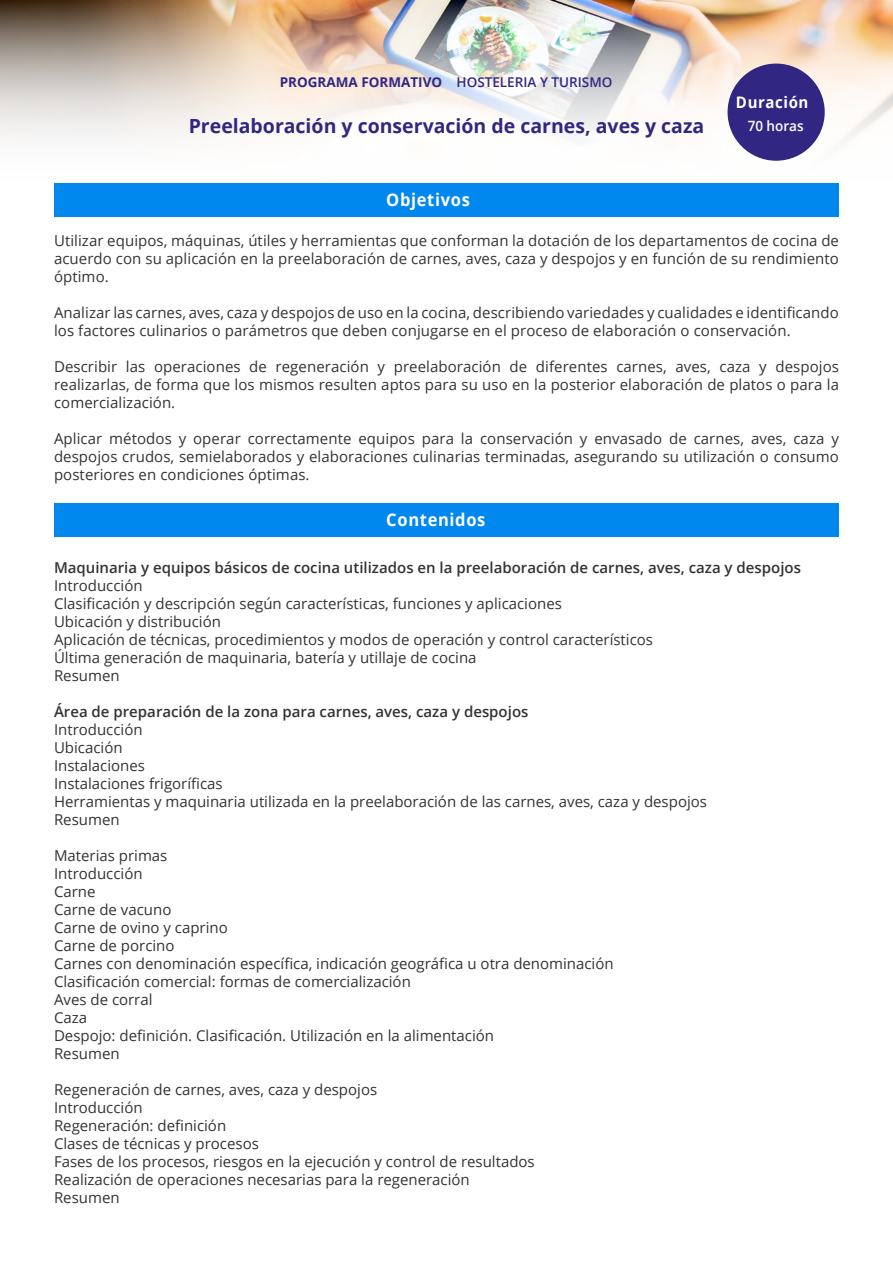
<style>
.page{position:relative;width:893px;height:1263px;background:#fff}
.page>*{position:absolute;margin:0;border:0;box-sizing:border-box;transform-origin:0 0}
.t1{font:700 19.5px "Open Sans";color:#312783}
.t2{font:700 17.55px "Open Sans";letter-spacing:.04em;color:#fff;scale:.94 1}
.t3{font:700 15.9px "Open Sans";letter-spacing:.04em;color:#fff;scale:.94 1}
.t4{font:15px/18px "Open Sans";color:#333;text-align:justify}
.t5{font:600 15px "Open Sans";color:#333}
.t6{font:600 14.1px "Open Sans";color:#fff;scale:.95 1}
.t7{font:600 13.5px "Open Sans";color:#312783}
.t8{font:700 13.5px "Open Sans";color:#312783}
</style>
<div class="page">
<div style="left:54px;top:183px;width:785px;height:33px;background:#08e"></div>
<div style="left:54px;top:503px;width:785px;height:34px;background:#08e"></div>
<img style="left:0;top:0;width:893px;height:161px">
<div style="left:727px;top:64px;width:98px;height:97px;background:#312783;border-radius:50%"></div>
<p class="t8" style="left:280px;top:73px;width:164px">PROGRAMA FORMATIVO</p>
<p class="t7" style="left:457px;top:73px;width:157px">HOSTELERIA Y TURISMO</p>
<p class="t1" style="left:189px;top:112px;width:517px">Preelaboración y conservación de carnes, aves y caza</p>
<p class="t2" style="left:386px;top:187px;width:90px">Objetivos</p>
<p class="t3" style="left:736px;top:91px;width:79px">Duración</p>
<p class="t6" style="left:748px;top:116px;width:60px">70 horas</p>
<p class="t4" style="left:54px;top:231px;width:786px">Utilizar equipos, máquinas, útiles y herramientas que conforman la dotación de los departamentos de cocina de acuerdo con su aplicación en la preelaboración de carnes, aves, caza y despojos y en función de su rendimiento óptimo.</p>
<p class="t4" style="left:54px;top:303px;width:786px">Analizar las carnes, aves, caza y despojos de uso en la cocina, describiendo variedades y cualidades e identificando los factores culinarios o parámetros que deben conjugarse en el proceso de elaboración o conservación.</p>
<p class="t4" style="left:54px;top:357px;width:786px">Describir las operaciones de regeneración y preelaboración de diferentes carnes, aves, caza y despojos realizarlas, de forma que los mismos resulten aptos para su uso en la posterior elaboración de platos o para la comercialización.</p>
<p class="t4" style="left:54px;top:429px;width:786px">Aplicar métodos y operar correctamente equipos para la conservación y envasado de carnes, aves, caza y despojos crudos, semielaborados y elaboraciones culinarias terminadas, asegurando su utilización o consumo posteriores en condiciones óptimas.</p>
<p class="t2" style="left:386px;top:507px;width:107px">Contenidos</p>
<p class="t5" style="left:54px;top:557px;width:748px">Maquinaria y equipos básicos de cocina utilizados en la preelaboración de carnes, aves, caza y despojos</p>
<p class="t4" style="left:54px;top:576px;width:90px">Introducción</p>
<p class="t4" style="left:54px;top:594px;width:509px">Clasificación y descripción según características, funciones y aplicaciones</p>
<p class="t4" style="left:54px;top:612px;width:168px">Ubicación y distribución</p>
<p class="t4" style="left:54px;top:630px;width:601px">Aplicación de técnicas, procedimientos y modos de operación y control característicos</p>
<p class="t4" style="left:54px;top:648px;width:424px">Última generación de maquinaria, batería y utillaje de cocina</p>
<p class="t4" style="left:54px;top:666px;width:67px">Resumen</p>
<p class="t5" style="left:54px;top:701px;width:476px">Área de preparación de la zona para carnes, aves, caza y despojos</p>
<p class="t4" style="left:54px;top:720px;width:90px">Introducción</p>
<p class="t4" style="left:54px;top:738px;width:70px">Ubicación</p>
<p class="t4" style="left:54px;top:756px;width:93px">Instalaciones</p>
<p class="t4" style="left:54px;top:774px;width:170px">Instalaciones frigoríficas</p>
<p class="t4" style="left:54px;top:792px;width:655px">Herramientas y maquinaria utilizada en la preelaboración de las carnes, aves, caza y despojos</p>
<p class="t4" style="left:54px;top:810px;width:67px">Resumen</p>
<p class="t4" style="left:54px;top:846px;width:115px">Materias primas</p>
<p class="t4" style="left:54px;top:864px;width:90px">Introducción</p>
<p class="t4" style="left:54px;top:882px;width:43px">Carne</p>
<p class="t4" style="left:54px;top:900px;width:119px">Carne de vacuno</p>
<p class="t4" style="left:54px;top:918px;width:175px">Carne de ovino y caprino</p>
<p class="t4" style="left:54px;top:936px;width:122px">Carne de porcino</p>
<p class="t4" style="left:54px;top:954px;width:561px">Carnes con denominación específica, indicación geográfica u otra denominación</p>
<p class="t4" style="left:54px;top:972px;width:358px">Clasificación comercial: formas de comercialización</p>
<p class="t4" style="left:54px;top:990px;width:100px">Aves de corral</p>
<p class="t4" style="left:54px;top:1008px;width:35px">Caza</p>
<p class="t4" style="left:54px;top:1026px;width:442px">Despojo: definición. Clasificación. Utilización en la alimentación</p>
<p class="t4" style="left:54px;top:1044px;width:67px">Resumen</p>
<p class="t4" style="left:54px;top:1080px;width:325px">Regeneración de carnes, aves, caza y despojos</p>
<p class="t4" style="left:54px;top:1098px;width:90px">Introducción</p>
<p class="t4" style="left:54px;top:1116px;width:174px">Regeneración: definición</p>
<p class="t4" style="left:54px;top:1134px;width:206px">Clases de técnicas y procesos</p>
<p class="t4" style="left:54px;top:1152px;width:482px">Fases de los procesos, riesgos en la ejecución y control de resultados</p>
<p class="t4" style="left:54px;top:1170px;width:417px">Realización de operaciones necesarias para la regeneración</p>
<p class="t4" style="left:54px;top:1188px;width:67px">Resumen</p>
</div>
